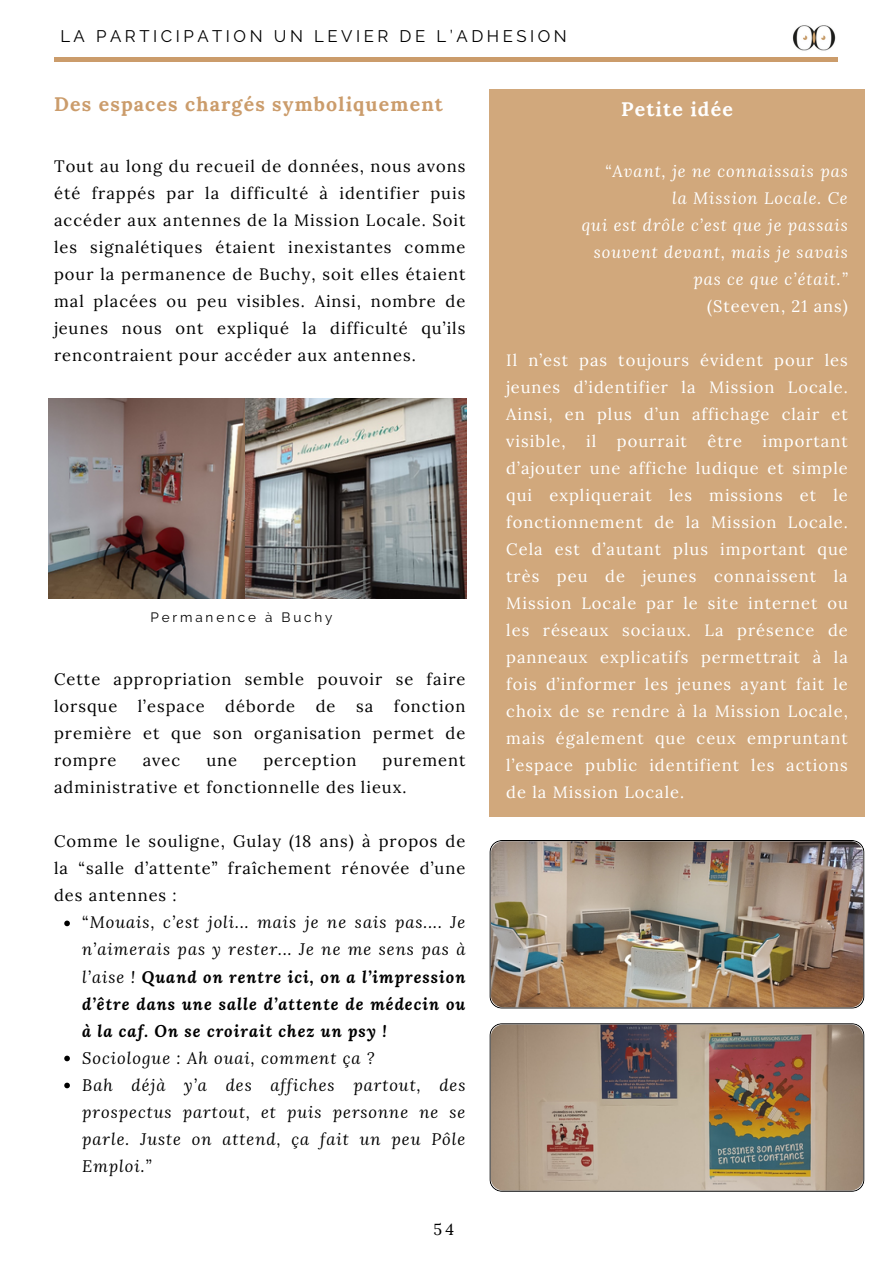
<style>
.page{position:relative;width:893px;height:1264px;background:#fff}
.page>*{position:absolute;margin:0;border:0;box-sizing:border-box;transform-origin:0 0}
.t1{font:700 19.5px "Lora";letter-spacing:.06em;color:#cb9c6b}
.t2{font:700 19.5px "Lora";letter-spacing:.06em;color:#fff}
.t3{font:16.8px "Raleway";letter-spacing:.21em;color:#000}
.t4{font:16.5px/27px "Lora";letter-spacing:.06em;color:#000;text-align:justify}
.t5{font:16.5px/27px "Lora";letter-spacing:.06em;color:#fff;text-align:justify}
.t6{font:italic 700 16.5px/27px "Lora";letter-spacing:.06em;color:#000;text-align:justify}
.t7{font:italic 16.5px/27px "Lora";letter-spacing:.06em;color:#000;text-align:justify}
.t8{font:italic 16.5px/27px "Lora";letter-spacing:.06em;color:#fff;text-align:right}
.t9{font:15.9px "Lora";color:#000}
.t10{font:13.5px "Raleway";letter-spacing:.21em;color:#000}
.s1{font-weight:400;font-style:normal}
.s2{font-weight:400}
.s3{font-style:normal}
</style>
<div class="page">
<hr style="left:54px;top:58px;width:783px;height:3px;background:#cb9c6b">
<img style="left:792px;top:25px;width:44px;height:26px">
<svg style="left:64px;top:920px;width:6px;height:6px"></svg>
<svg style="left:64px;top:1055px;width:6px;height:6px"></svg>
<svg style="left:64px;top:1082px;width:6px;height:6px"></svg>
<img style="left:244px;top:398px;width:222px;height:200px">
<img style="left:49px;top:398px;width:195px;height:200px">
<div style="left:489px;top:89px;width:375px;height:727px;background:#d1a87c"></div>
<img style="left:489px;top:840px;width:375px;height:168px">
<svg style="left:489px;top:1023px;width:375px;height:168px;background:#9e8a79"></svg>
<p class="t3" style="left:60px;top:26px;width:508px">LA PARTICIPATION UN LEVIER DE L’ADHESION</p>
<p class="t1" style="left:54px;top:92px;width:390px">Des espaces chargés symboliquement</p>
<p class="t2" style="left:621px;top:96px;width:113px">Petite idée</p>
<p class="t4" style="left:54px;top:152px;width:413px">Tout au long du recueil de données, nous avons été frappés par la difficulté à identifier puis accéder aux antennes de la Mission Locale. Soit les signalétiques étaient inexistantes comme pour la permanence de Buchy, soit elles étaient mal placées ou peu visibles. Ainsi, nombre de jeunes nous ont expliqué la difficulté qu’ils rencontraient pour accéder aux antennes.</p>
<p class="t10" style="left:151px;top:609px;width:183px">Permanence à Buchy</p>
<h1 class="t4" style="left:54px;top:665px;width:413px">Cette appropriation semble pouvoir se faire lorsque l’espace déborde de sa fonction première et que son organisation permet de rompre</h1>
<h1 class="t4" style="left:143px;top:746px;width:39px">avec</h1>
<h1 class="t4" style="left:206px;top:746px;width:32px">une</h1>
<h1 class="t4" style="left:263px;top:746px;width:95px">perception</h1>
<h1 class="t4" style="left:54px;top:746px;width:413px;text-indent:328px">purement administrative et fonctionnelle des lieux.</h1>
<h3 class="t4" style="left:54px;top:827px;width:413px">Comme le souligne, Gulay (18 ans) à propos de la “salle d’attente” fraîchement rénovée d’une des antennes :</h3>
<h3 class="t6" style="left:82px;top:908px;width:385px"><span class="s1">“</span><span class="s2">Mouais, c’est joli... mais je ne sais pas.... Je n’aimerais pas y rester... Je ne me sens pas à l’aise !</span> Quand on rentre ici, on a l’impression d’être dans une salle d’attente de médecin ou à la caf. On se croirait chez un psy !</h3>
<h3 class="t7" style="left:82px;top:1043px;width:294px">Sociologue : Ah ouai, comment ça ?</h3>
<p class="t7" style="left:82px;top:1070px;width:385px">Bah déjà y’a des affiches partout, des prospectus partout, et puis personne ne se parle. Juste on attend, ça fait un peu Pôle Emploi.”</p>
<p class="t9" style="left:433px;top:1219px;width:22px">54</p>
<h1 class="t8" style="left:581px;top:157px;width:267px">“Avant, je ne connaissais pas<br>la Mission Locale. Ce<br>qui est drôle c’est que je passais souvent devant, mais je savais pas ce que c’était.”<br><span class="s3">(Steeven, 21 ans)</span></h1>
<h3 class="t5" style="left:506px;top:346px;width:343px">Il n’est pas toujours évident pour les jeunes d’identifier la Mission Locale.<br>Ainsi, en plus d’un affichage clair et visible, il pourrait être important d’ajouter une affiche ludique et simple qui expliquerait les missions et le fonctionnement de la Mission Locale.<br>Cela est d’autant plus important que très peu de jeunes connaissent la Mission Locale par le site internet ou les réseaux sociaux. La présence de panneaux explicatifs permettrait à la fois d’informer les jeunes ayant fait le choix de se rendre à la Mission Locale, mais également que ceux empruntant l’espace public identifient les actions de la Mission Locale.</h3>
</div>
